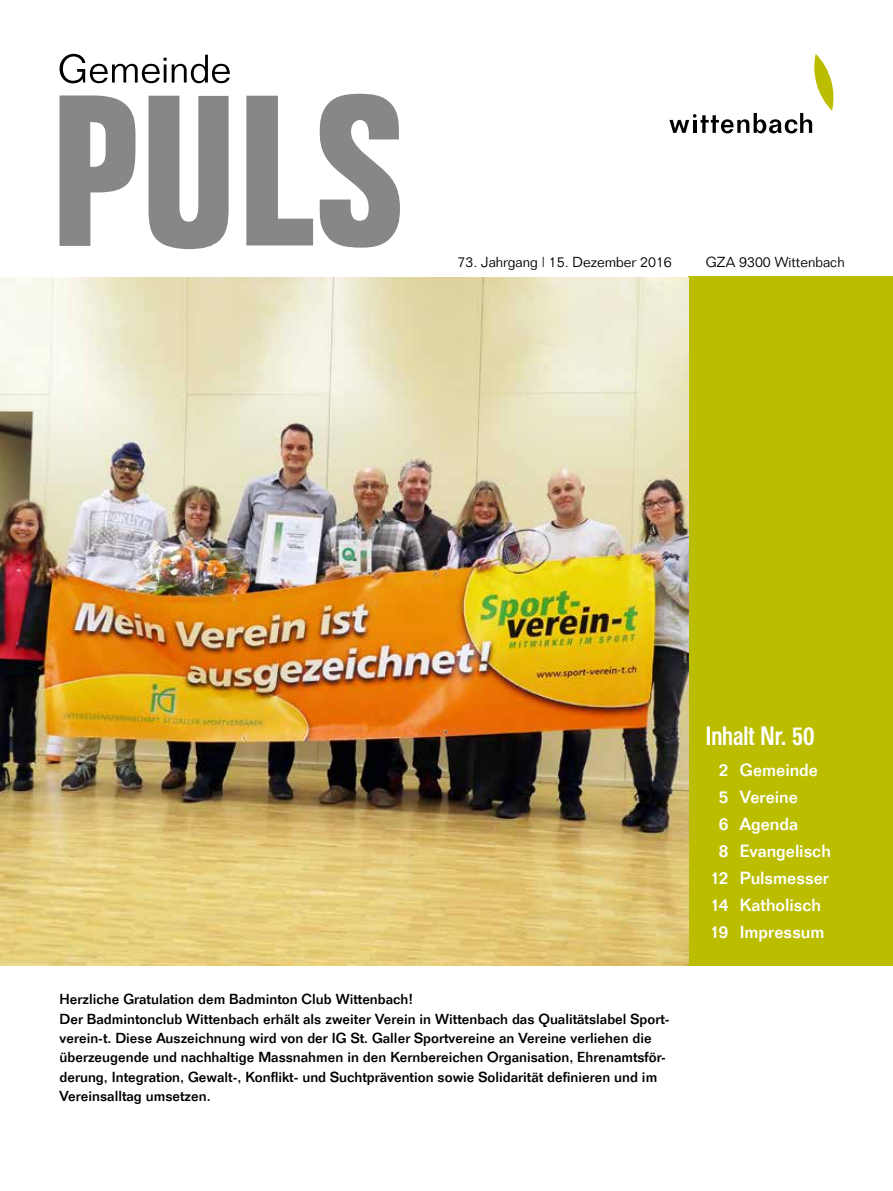
<style>
.page{position:relative;width:893px;height:1191px;background:#fff}
.page>*{position:absolute;margin:0;border:0;box-sizing:border-box;transform-origin:0 0}
.t1{font:500 26.25px "Folio Condensed BQ";color:#fff}
.t2{font:500 17.25px "Folio";color:#fff}
.t3{font:500 14.25px/19.4px "Folio";color:#000}
.t4{font:300 14.25px "Folio";color:#000}
</style>
<div class="page">
<svg style="left:669px;top:54px;width:164px;height:79px"></svg>
<svg style="left:60px;top:95px;width:75px;height:151px"></svg>
<svg style="left:149px;top:96px;width:80px;height:153px"></svg>
<svg style="left:246px;top:96px;width:67px;height:149px"></svg>
<svg style="left:319px;top:94px;width:81px;height:154px"></svg>
<svg style="left:60px;top:54px;width:170px;height:29px"></svg>
<div style="left:689px;top:276px;width:204px;height:689px;background:#bbbe00"></div>
<img style="left:0;top:277px;width:689px;height:688px">
<p class="t4" style="left:457px;top:254px;width:216px">73. Jahrgang | 15. Dezember 2016</p>
<p class="t4" style="left:706px;top:254px;width:140px">GZA 9300 Wittenbach</p>
<p class="t3" style="left:60px;top:989px;width:612px">Herzliche Gratulation dem Badminton Club Wittenbach!<br>Der Badmintonclub Wittenbach erhält als zweiter Verein in Wittenbach das Qualitätslabel Sport&shy;verein-t. Diese Auszeichnung wird von der IG St. Galler Sportvereine an Vereine verliehen die überzeugende und nachhaltige Massnahmen in den Kernbereichen Organisation, Ehrenamtsför&shy;derung, Integration, Gewalt-, Konflikt- und Suchtprävention sowie Solidarität definieren und im Vereinsalltag umsetzen.</p>
<p class="t1" style="left:706px;top:721px;width:110px">Inhalt Nr. 50</p>
<p class="t2" style="left:719px;top:759px;width:101px">2 Gemeinde</p>
<p class="t2" style="left:719px;top:786px;width:81px">5 Vereine</p>
<p class="t2" style="left:719px;top:813px;width:81px">6 Agenda</p>
<p class="t2" style="left:719px;top:840px;width:114px">8 Evangelisch</p>
<p class="t2" style="left:710px;top:867px;width:120px">12 Pulsmesser</p>
<p class="t2" style="left:710px;top:894px;width:112px">14 Katholisch</p>
<p class="t2" style="left:710px;top:921px;width:116px">19 Impressum</p>
</div>
